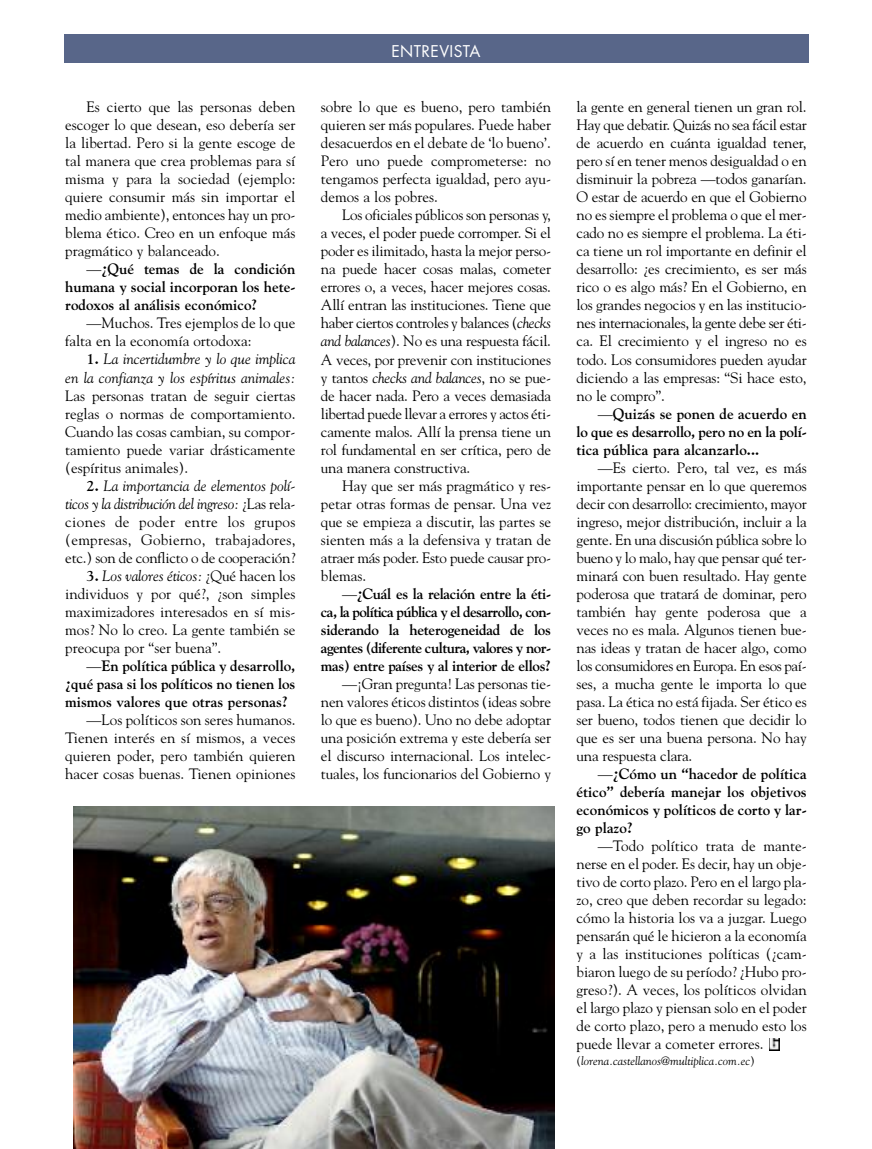
<style>
.page{position:relative;width:872px;height:1149px;background:#fff}
.page>*{position:absolute;margin:0;border:0;box-sizing:border-box;transform-origin:0 0}
.t1{font:15.75px "Futura";letter-spacing:.025em;color:#fff}
.t2{font:15px/18px "Goudy Std";color:#000;text-align:justify}
.t3{font:700 15px/18px "Goudy Std";color:#000;text-align:justify}
.t4{font:italic 15px/18px "Goudy Std";color:#000;text-align:right}
.t5{font:italic 12px "Goudy Std";color:#000}
.s1{font-weight:400}
.s2{font-weight:700;font-style:normal}
.s3{font-weight:700}
.s4{font-style:italic}
.s5{font-style:normal}
</style>
<div class="page">
<div style="left:64px;top:34px;width:744px;height:29px;background:#586689"></div>
<img style="left:74px;top:806px;width:480px;height:342px">
<svg style="left:769px;top:1038px;width:10px;height:12px"></svg>
<p class="t2" style="left:65px;top:98px;width:232px;text-indent:21px">Es cierto que las personas deben escoger lo que desean, eso debería ser la libertad. Pero si la gente escoge de tal manera que crea problemas para sí misma y para la sociedad (ejemplo: quiere consumir más sin importar el medio ambiente), entonces hay un pro&shy;blema ético. Creo en un enfoque más pragmático y balanceado.</p>
<p class="t3" style="left:65px;top:260px;width:232px;text-indent:21px"><span class="s1">—</span>¿Qué temas de la condición humana y social incorporan los hete&shy;rodoxos al análisis económico?</p>
<p class="t2" style="left:65px;top:314px;width:232px;text-indent:21px">—Muchos. Tres ejemplos de lo que falta en la economía ortodoxa:</p>
<p class="t4" style="left:65px;top:350px;width:232px"><span class="s2">1.</span> La incertidumbre y lo que implica<br>en la confianza y los espíritus animales:</p>
<p class="t2" style="left:65px;top:386px;width:232px">Las personas tratan de seguir ciertas reglas o normas de comportamiento.<br>Cuando las cosas cambian, su compor&shy;tamiento puede variar drásticamente (espíritus animales).</p>
<p class="t2" style="left:65px;top:476px;width:232px;text-indent:21px"><span class="s3">2.</span> <span class="s4">La importancia de elementos polí&shy;ticos y la distribución del ingreso:</span> ¿Las rela&shy;ciones de poder entre los grupos (empresas, Gobierno, trabajadores, etc.) son de conflicto o de cooperación?</p>
<p class="t2" style="left:65px;top:566px;width:232px;text-indent:21px"><span class="s3">3.</span> <span class="s4">Los valores éticos:</span> ¿Qué hacen los individuos y por qué?, ¿son simples maximizadores interesados en sí mis&shy;mos? No lo creo. La gente también se preocupa por “ser buena”.</p>
<p class="t3" style="left:65px;top:656px;width:232px;text-indent:21px"><span class="s1">—</span>En política pública y desarrollo, ¿qué pasa si los políticos no tienen los mismos valores que otras personas?</p>
<p class="t2" style="left:65px;top:710px;width:232px;text-indent:21px">—Los políticos son seres humanos.<br>Tienen interés en sí mismos, a veces quieren poder, pero también quieren hacer cosas buenas. Tienen opiniones</p>
<p class="t1" style="left:391px;top:44px;width:90px">ENTREVISTA</p>
<p class="t2" style="left:321px;top:98px;width:232px">sobre lo que es bueno, pero también quieren ser más populares. Puede haber desacuerdos en el debate de ‘lo bueno’.<br>Pero uno puede comprometerse: no tengamos perfecta igualdad, pero ayu&shy;demos a los pobres.</p>
<p class="t2" style="left:321px;top:206px;width:232px;text-indent:21px">Los oficiales públicos son personas y, a veces, el poder puede corromper. Si el poder es ilimitado, hasta la mejor perso&shy;na puede hacer cosas malas, cometer errores o, a veces, hacer mejores cosas.<br>Allí entran las instituciones. Tiene que haber ciertos controles y balances (<span class="s4">checks and balances</span>). No es una respuesta fácil.<br>A veces, por prevenir con instituciones y tantos <span class="s4">checks and balances</span>, no se pue&shy;de hacer nada. Pero a veces demasiada libertad puede llevar a errores y actos éti&shy;camente malos. Allí la prensa tiene un rol fundamental en ser crítica, pero de una manera constructiva.</p>
<p class="t2" style="left:321px;top:476px;width:232px;text-indent:21px">Hay que ser más pragmático y res&shy;petar otras formas de pensar. Una vez que se empieza a discutir, las partes se sienten más a la defensiva y tratan de atraer más poder. Esto puede causar pro&shy;blemas.</p>
<p class="t3" style="left:321px;top:584px;width:232px;text-indent:21px"><span class="s1">—</span>¿Cuál es la relación entre la éti&shy;ca, la política pública y el desarrollo, con&shy;siderando la heterogeneidad de los agentes (diferente cultura, valores y nor&shy;mas) entre países y al interior de ellos?</p>
<p class="t2" style="left:321px;top:674px;width:232px;text-indent:21px">—¡Gran pregunta! Las personas tie&shy;nen valores éticos distintos (ideas sobre lo que es bueno). Uno no debe adoptar una posición extrema y este debería ser el discurso internacional. Los intelec&shy;tuales, los funcionarios del Gobierno y</p>
<p class="t2" style="left:576px;top:98px;width:232px">la gente en general tienen un gran rol.<br>Hay que debatir. Quizás no sea fácil estar de acuerdo en cuánta igualdad tener, pero sí en tener menos desigualdad o en disminuir la pobreza ––todos ganarían.<br>O estar de acuerdo en que el Gobierno no es siempre el problema o que el mer&shy;cado no es siempre el problema. La éti&shy;ca tiene un rol importante en definir el desarrollo: ¿es crecimiento, es ser más rico o es algo más? En el Gobierno, en los grandes negocios y en las institucio&shy;nes internacionales, la gente debe ser éti&shy;ca. El crecimiento y el ingreso no es todo. Los consumidores pueden ayudar diciendo a las empresas: “Si hace esto, no le compro”.</p>
<p class="t3" style="left:576px;top:404px;width:232px;text-indent:21px"><span class="s1">—</span>Quizás se ponen de acuerdo en lo que es desarrollo, pero no en la polí&shy;tica pública para alcanzarlo...</p>
<p class="t2" style="left:576px;top:458px;width:232px;text-indent:21px">—Es cierto. Pero, tal vez, es más importante pensar en lo que queremos decir con desarrollo: crecimiento, mayor ingreso, mejor distribución, incluir a la gente. En una discusión pública sobre lo bueno y lo malo, hay que pensar qué ter&shy;minará con buen resultado. Hay gente poderosa que tratará de dominar, pero también hay gente poderosa que a veces no es mala. Algunos tienen bue&shy;nas ideas y tratan de hacer algo, como los consumidores en Europa. En esos paí&shy;ses, a mucha gente le importa lo que pasa. La ética no está fijada. Ser ético es ser bueno, todos tienen que decidir lo que es ser una buena persona. No hay una respuesta clara.</p>
<p class="t3" style="left:576px;top:764px;width:232px;text-indent:21px"><span class="s1">—</span>¿Cómo un “hacedor de política ético” debería manejar los objetivos económicos y políticos de corto y lar&shy;go plazo?</p>
<p class="t2" style="left:576px;top:836px;width:232px;text-indent:21px">—Todo político trata de mante&shy;nerse en el poder. Es decir, hay un obje&shy;tivo de corto plazo. Pero en el largo pla&shy;zo, creo que deben recordar su legado: cómo la historia los va a juzgar. Luego pensarán qué le hicieron a la economía y a las instituciones políticas (¿cam&shy;biaron luego de su período? ¿Hubo pro&shy;greso?). A veces, los políticos olvidan el largo plazo y piensan solo en el poder de corto plazo, pero a menudo esto los puede llevar a cometer errores.</p>
<p class="t5" style="left:576px;top:1053px;width:180px"><span class="s5">(</span>lorena.castellanos@multiplica.com.ec<span class="s5">)</span></p>
</div>
